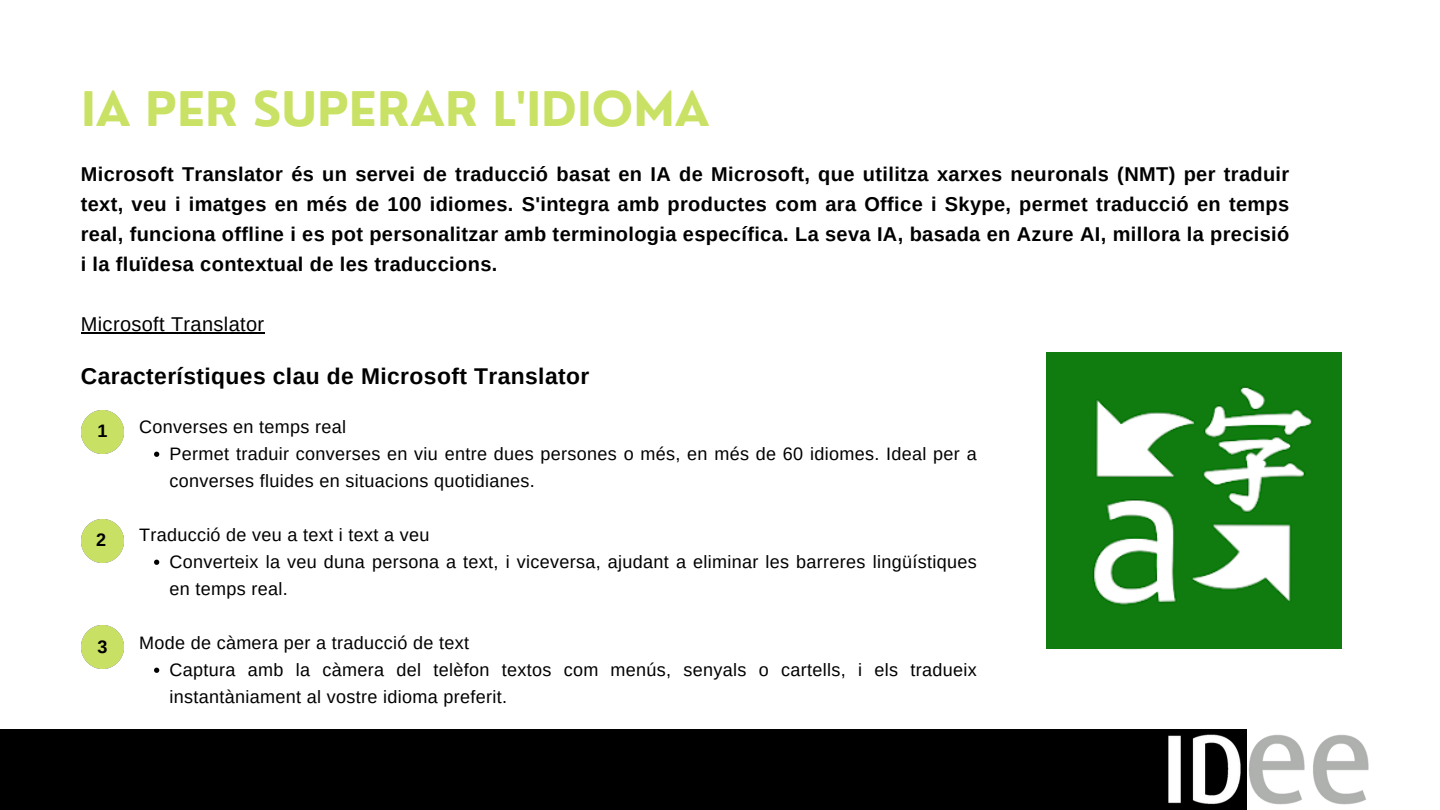
<style>
.page{position:relative;width:1440px;height:810px;background:#fff}
.page>*{position:absolute;margin:0;border:0;box-sizing:border-box;transform-origin:0 0}
.t1{font:700 46.5px "Nourd";color:#c9e265}
.t2{font:700 22.8px "Arimo";letter-spacing:.02em;color:#000}
.t3{font:700 20px/30px "Arimo";letter-spacing:.02em;color:#000;text-align:justify}
.t4{font:20px "Arimo";letter-spacing:.02em;color:#000}
.t5{font:18px/27px "Arimo";letter-spacing:.02em;color:#000}
.t6{font:700 18px "Arimo";color:#000}
</style>
<div class="page">
<div style="left:0;top:729px;width:1246px;height:81px;background:#000"></div>
<img style="left:1168px;top:730px;width:201px;height:77px">
<img style="left:81px;top:411px;width:43px;height:42px">
<img style="left:81px;top:520px;width:43px;height:42px">
<img style="left:81px;top:626px;width:43px;height:43px">
<img style="left:1046px;top:353px;width:296px;height:295px">
<hr style="left:81px;top:332px;width:184px;height:2px;background:#000">
<svg style="left:154px;top:452px;width:5px;height:5px"></svg>
<svg style="left:154px;top:560px;width:5px;height:5px"></svg>
<svg style="left:154px;top:668px;width:5px;height:5px"></svg>
<h2 class="t1" style="left:81px;top:79px;width:630px">IA PER SUPERAR L'IDIOMA</h2>
<h1 class="t3" style="left:81px;top:159px;width:1210px">Microsoft Translator és un servei de traducció basat en IA de Microsoft, que utilitza xarxes neuronals (NMT) per traduir text, veu i imatges en més de 100 idiomes. S'integra amb productes com ara Office i Skype, permet traducció en temps real, funciona offline i es pot personalitzar amb terminologia específica. La seva IA, basada en Azure AI, millora la precisió i la fluïdesa contextual de les traduccions.</h1>
<h3 class="t4" style="left:81px;top:312px;width:185px">Microsoft Translator</h3>
<h4 class="t2" style="left:81px;top:363px;width:510px">Característiques clau de Microsoft Translator</h4>
<p class="t6" style="left:98px;top:421px;width:12px">1</p>
<p class="t6" style="left:96px;top:530px;width:12px">2</p>
<p class="t6" style="left:98px;top:637px;width:12px">3</p>
<p class="t5" style="left:139px;top:413px;width:209px">Converses en temps real</p>
<p class="t5" style="left:170px;top:440px;width:809px">Permet traduir converses en viu entre dues persones o més, en més de 60 idiomes. Ideal per a converses fluides en situacions quotidianes.</p>
<p class="t5" style="left:139px;top:521px;width:292px">Traducció de veu a text i text a veu</p>
<p class="t5" style="left:170px;top:548px;width:809px">Converteix la veu duna persona a text, i viceversa, ajudant a eliminar les barreres lingüístiques en temps real.</p>
<p class="t5" style="left:139px;top:629px;width:332px">Mode de càmera per a traducció de text</p>
<p class="t5" style="left:170px;top:656px;width:809px">Captura amb la càmera del telèfon textos com menús, senyals o cartells, i els tradueix instantàniament al vostre idioma preferit.</p>
</div>
